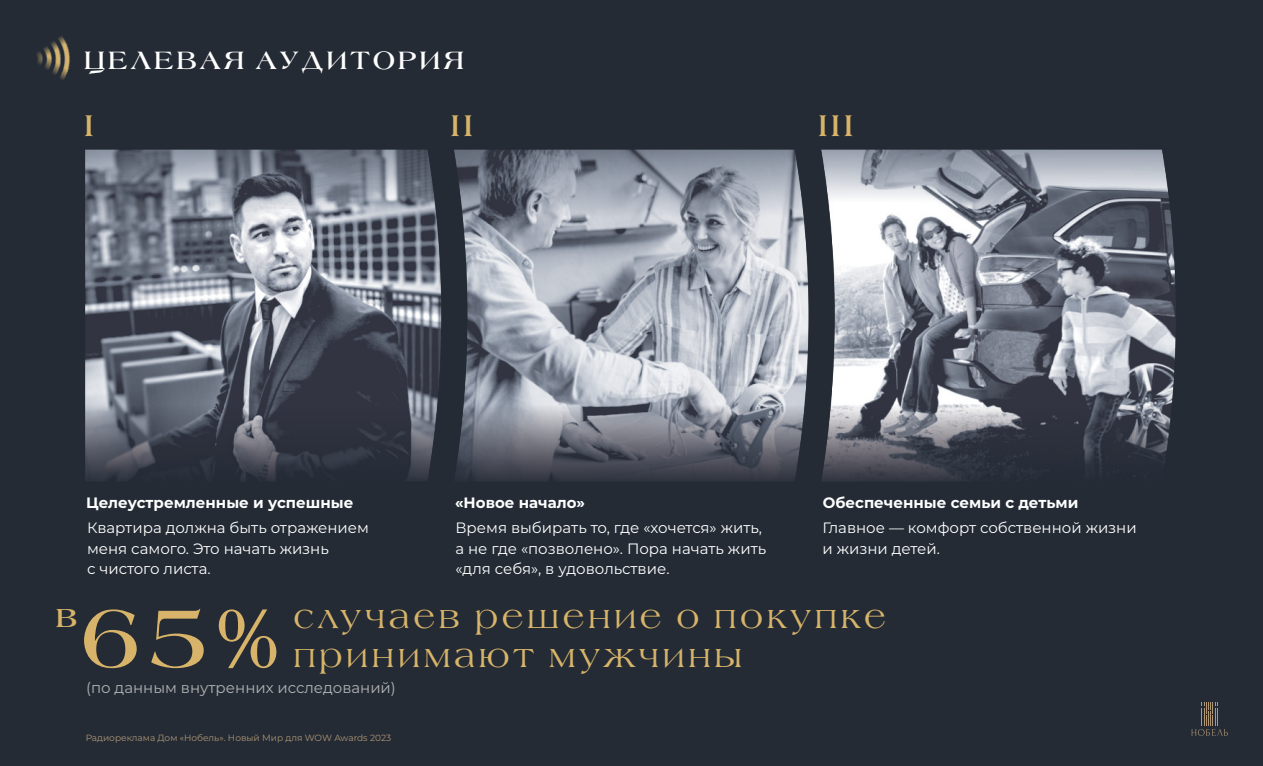
<style>
.page{position:relative;width:1263px;height:766px;background:#fff}
.page>*{position:absolute;margin:0;border:0;box-sizing:border-box;transform-origin:0 0}
.t1{font:700 90.9px "Laguna C";color:#d7b469}
.t2{font:34.5px/38.8px "Laguna C";letter-spacing:.105em;color:#d7b469}
.t3{font:700 34.5px "Laguna C";color:#d7b469}
.t4{font:700 32.1px "Laguna C";color:#d7b469}
.t5{font:700 27px "Laguna C";letter-spacing:.105em;color:#fff}
.t6{font:15px/20.7px "Montserrat";color:#fff}
.t7{font:700 15px "Montserrat";color:#fff}
.t8{font:15px "Montserrat";color:#b1b3b4}
.t9{font:9px "Montserrat";color:#ae9676}
</style>
<div class="page">
<div style="left:0;top:0;width:1263px;height:765px;background:#242b35"></div>
<img style="left:85px;top:150px;width:1091px;height:331px">
<img style="left:36px;top:36px;width:34px;height:44px">
<svg style="left:1191px;top:702px;width:37px;height:33px"></svg>
<h3 class="t5" style="left:84px;top:49px;width:382px">ЦЕЛЕВАЯ АУДИТОРИЯ</h3>
<h3 class="t4" style="left:84px;top:113px;width:11px">I</h3>
<h3 class="t4" style="left:451px;top:113px;width:24px">II</h3>
<h3 class="t4" style="left:818px;top:113px;width:37px">III</h3>
<p class="t7" style="left:86px;top:493px;width:269px">Целеустремленные и успешные</p>
<p class="t6" style="left:87px;top:517px;width:283px">Квартира должна быть отражением меня самого. Это начать жизнь<br>с чистого листа.</p>
<p class="t7" style="left:455px;top:493px;width:131px">«Новое начало»</p>
<p class="t6" style="left:455px;top:517px;width:312px">Время выбирать то, где «хочется» жить, а не где «позволено». Пора начать жить «для себя», в удовольствие.</p>
<p class="t7" style="left:823px;top:493px;width:257px">Обеспеченные семьи с детьми</p>
<p class="t6" style="left:822px;top:517px;width:316px">Главное — комфорт собственной жизни и жизни детей.</p>
<h2 class="t3" style="left:56px;top:602px;width:23px">в</h2>
<h1 class="t1" style="left:81px;top:600px;width:199px">65%</h1>
<h2 class="t2" style="left:293px;top:599px;width:594px">случаев решение о покупке принимают мужчины</h2>
<p class="t8" style="left:86px;top:677px;width:311px">(по данным внутренних исследований)</p>
<p class="t9" style="left:86px;top:732px;width:307px">Радиореклама Дом «Нобель». Новый Мир для WOW Awards 2023</p>
</div>
